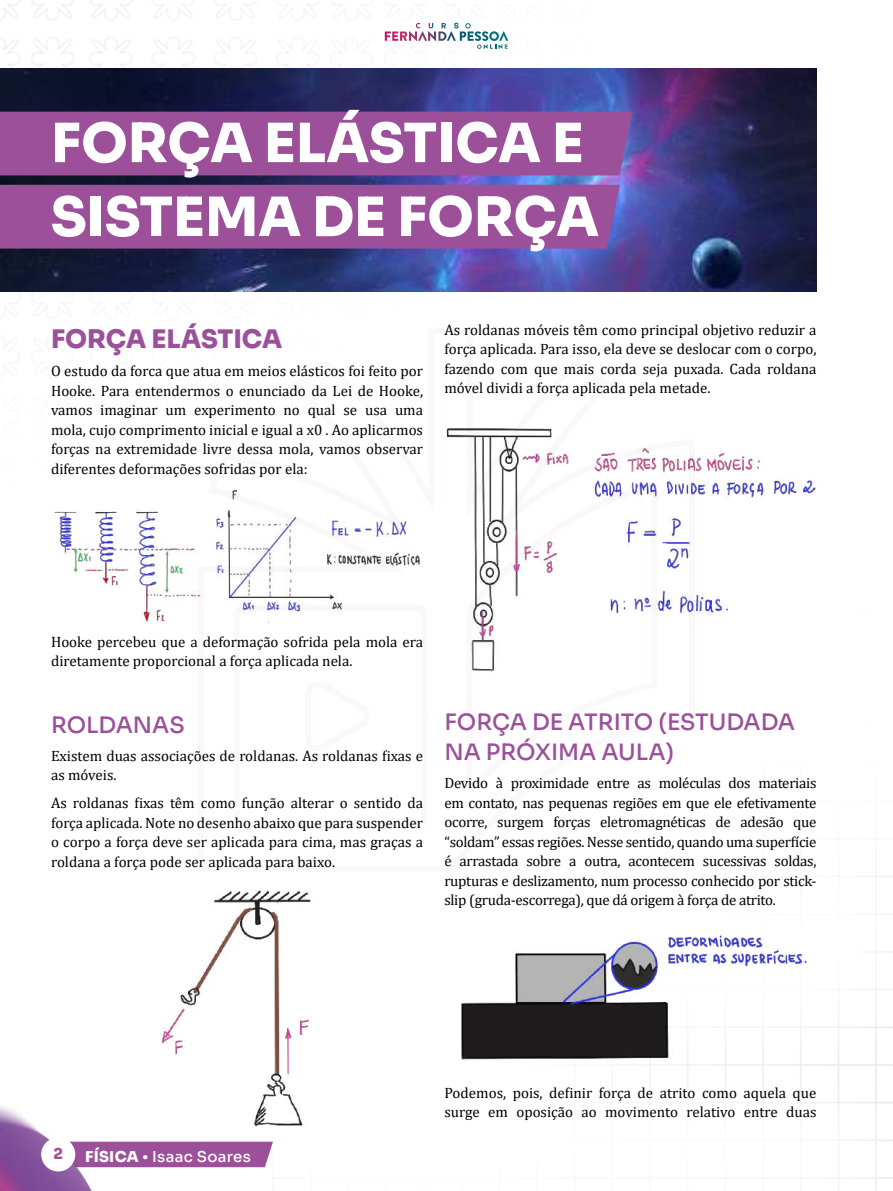
<style>
.page{position:relative;width:893px;height:1191px;background:#fff}
.page>*{position:absolute;margin:0;border:0;box-sizing:border-box;transform-origin:0 0}
.t1{font:54px/73.8px "Sora";color:#fff}
.t2{font:25.5px "Sora";color:#9b509a}
.t3{font:500 22.5px/30px "Sora";color:#9b509a}
.t4{font:15px/19.5px "Cambria";color:#000;text-align:justify}
.t5{font:500 15px "Sora";letter-spacing:.02em;color:#fff}
.t6{font:15px "Sora";color:#9d509a}
.s1{font-weight:400}
.s2{font-family:"Bagatela";font-weight:700}
</style>
<div class="page">
<img style="left:0;top:0;width:893px;height:1191px">
<img style="left:0;top:1081px;width:131px;height:110px">
<div style="left:44px;top:1140px;width:28px;height:28px;background:#fff;border-radius:50%"></div>
<div style="left:41px;top:1137px;width:34px;height:34px;border:6px solid #fff;border-radius:50%"></div>
<svg style="left:195px;top:325px;width:505px;height:548px"></svg>
<svg style="left:409px;top:23px;width:99px;height:26px"></svg>
<img style="left:0;top:68px;width:816px;height:223px">
<div style="left:0;top:112px;width:633px;height:63px;background:#9d509a"></div>
<div style="left:0;top:185px;width:620px;height:63px;background:#9d509a"></div>
<img style="left:51px;top:487px;width:372px;height:135px">
<img style="left:153px;top:890px;width:168px;height:236px">
<img style="left:444px;top:421px;width:372px;height:253px">
<img style="left:444px;top:933px;width:372px;height:132px">
<h1 class="t1" style="left:51px;top:101px;width:549px">FORÇA ELÁSTICA E<br>SISTEMA DE FORÇA</h1>
<h2 class="t2" style="left:51px;top:318px;width:233px">FORÇA ELÁSTICA</h2>
<p class="t4" style="left:51px;top:361px;width:374px">O estudo da forca que atua em meios elásticos foi feito por Hooke. Para entendermos o enunciado da Lei de Hooke, vamos imaginar um experimento no qual se usa uma mola, cujo comprimento inicial e igual a x0 . Ao aplicarmos forças na extremidade livre dessa mola, vamos observar diferentes deformações sofridas por ela:</p>
<p class="t4" style="left:444px;top:320px;width:374px">As roldanas móveis têm como principal objetivo reduzir a força aplicada. Para isso, ela deve se deslocar com o corpo, fazendo com que mais corda seja puxada. Cada roldana móvel dividi a força aplicada pela metade.</p>
<p class="t4" style="left:51px;top:631px;width:374px">Hooke percebeu que a deformação sofrida pela mola era diretamente proporcional a força aplicada nela.</p>
<h3 class="t3" style="left:51px;top:707px;width:135px">ROLDANAS</h3>
<p class="t4" style="left:51px;top:745px;width:374px">Existem duas associações de roldanas. As roldanas fixas e as móveis.</p>
<p class="t4" style="left:51px;top:793px;width:374px">As roldanas fixas têm como função alterar o sentido da força aplicada. Note no desenho abaixo que para suspender o corpo a força deve ser aplicada para cima, mas graças a roldana a força pode ser aplicada para baixo.</p>
<h3 class="t3" style="left:444px;top:705px;width:352px">FORÇA DE ATRITO (ESTUDADA<br>NA PRÓXIMA AULA)</h3>
<p class="t4" style="left:444px;top:773px;width:374px">Devido à proximidade entre as moléculas dos materiais em contato, nas pequenas regiões em que ele efetivamente ocorre, surgem forças eletromagnéticas de adesão que “soldam” essas regiões. Nesse sentido, quando uma superfície é arrastada sobre a outra, acontecem sucessivas soldas, rupturas e deslizamento, num processo conhecido por stick&shy;slip (gruda-escorrega), que dá origem à força de atrito.</p>
<p class="t6" style="left:53px;top:1141px;width:11px">2</p>
<p class="t5" style="left:85px;top:1143px;width:167px"><span class="s1">FÍSICA</span> <span class="s2">•</span> Isaac Soares</p>
<p class="t4" style="left:444px;top:1082px;width:374px">Podemos, pois, definir força de atrito como aquela que surge em oposição ao movimento relativo entre duas</p>
</div>
